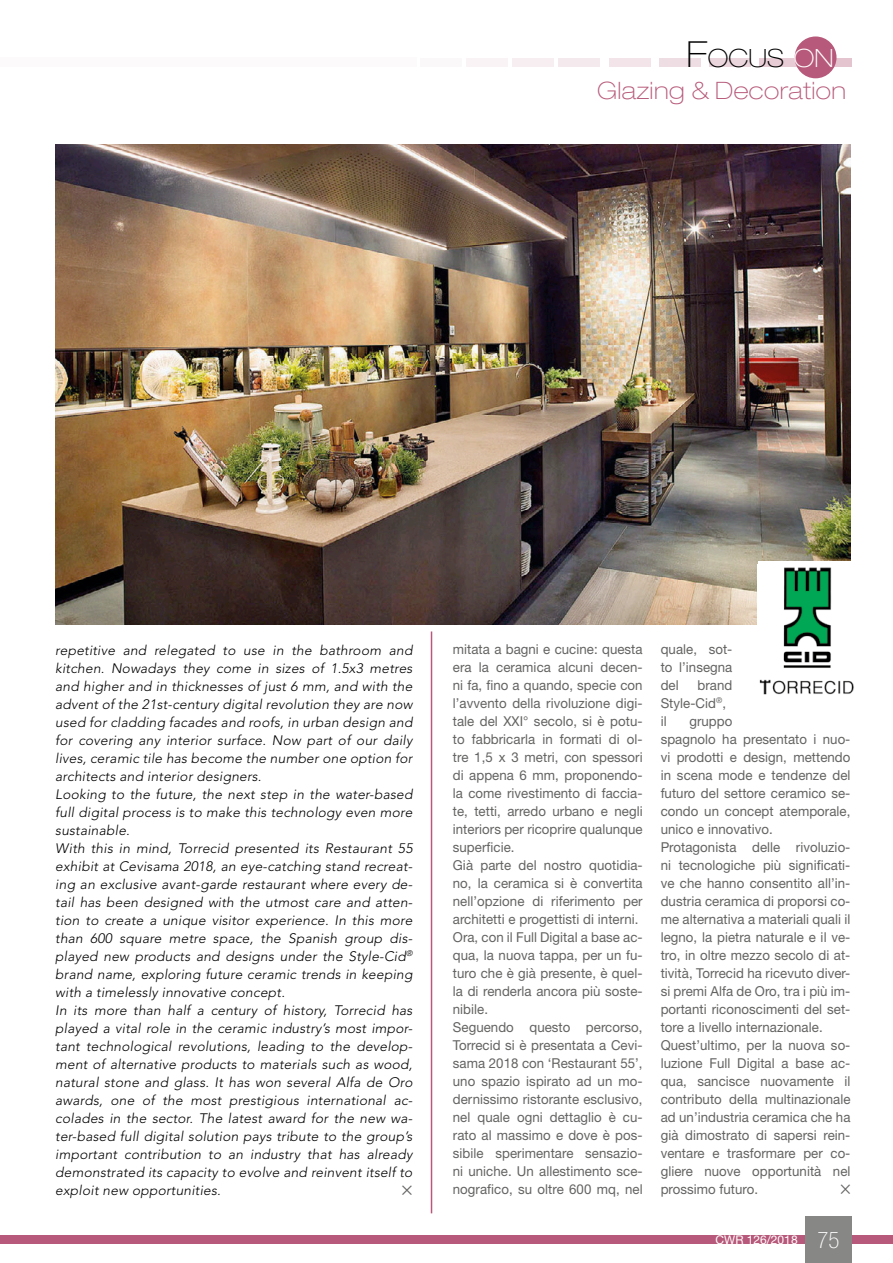
<style>
.page{position:relative;width:893px;height:1263px;background:#fff}
.page>*{position:absolute;margin:0;border:0;box-sizing:border-box;transform-origin:0 0}
.t1{font:100 expanded 25.2px "Helvetica Neue LT Std";color:#000}
.t2{font:100 expanded 24px "Helvetica Neue LT Std";letter-spacing:.02em;color:#b7597a}
.t3{font:100 condensed 22.95px "Helvetica Neue LT Std";color:#fff}
.testo_ITA{font:13.65px/18px "Helvetica Neue LT Std";letter-spacing:.005em;color:#636362;text-align:justify}
.testo_ENG{font:italic 300 13.65px/18px "Avenir LT Std";letter-spacing:.015em;color:#000;text-align:justify}
.t4{font:12px "Helvetica Neue LT Std";color:#fff}
.s1{font-size:36px}
.s2{color:#fff}
</style>
<div class="page">
<div style="left:0;top:1235px;width:893px;height:9px;background:#b7597a"></div>
<div style="left:810px;top:59px;width:41px;height:8px;background:#e4c4cf"></div>
<div style="left:759px;top:59px;width:42px;height:8px;background:#e7ccd5"></div>
<div style="left:709px;top:59px;width:42px;height:8px;background:#ebd5dc"></div>
<div style="left:659px;top:59px;width:42px;height:8px;background:#efdde4"></div>
<div style="left:609px;top:59px;width:41px;height:8px;background:#f2e4e9"></div>
<div style="left:558px;top:59px;width:42px;height:8px;background:#f4e9ed"></div>
<div style="left:512px;top:59px;width:42px;height:8px;background:#f7eef1"></div>
<div style="left:466px;top:59px;width:42px;height:8px;background:#f9f3f5"></div>
<div style="left:420px;top:59px;width:42px;height:8px;background:#fbf8f9"></div>
<div style="left:0;top:57px;width:416px;height:10px;background:#fcfafb"></div>
<div style="left:795px;top:36px;width:41px;height:42px;background:#b7597a;border-radius:50%"></div>
<img style="left:55px;top:144px;width:795px;height:480px">
<hr style="left:431px;top:631px;width:1px;height:582px;background:#b7597a">
<div style="left:805px;top:1216px;width:47px;height:47px;background:#878786"></div>
<div style="left:758px;top:561px;width:98px;height:141px;background:#fff"></div>
<img style="left:759px;top:567px;width:95px;height:128px">
<p class="t1" style="left:686px;top:43px;width:149px"><span class="s1">F</span>OCUS <span class="s2">ON</span></p>
<p class="t2" style="left:597px;top:76px;width:251px">Glazing &amp; Decoration</p>
<p class="testo_ENG" style="left:55px;top:641px;width:359px">repetitive and relegated to use in the bathroom and kitchen. Nowadays they come in sizes of 1.5x3 metres and higher and in thicknesses of just 6 mm, and with the advent of the 21st-century digital revolution they are now used for cladding facades and roofs, in urban design and for covering any interior surface. Now part of our daily lives, ceramic tile has become the number one option for architects and interior designers.</p>
<p class="testo_ENG" style="left:55px;top:785px;width:359px">Looking to the future, the next step in the water-based full digital process is to make this technology even more sustainable.</p>
<p class="testo_ENG" style="left:55px;top:839px;width:359px">With this in mind, Torrecid presented its Restaurant 55 exhibit at Cevisama 2018, an eye-catching stand recreat&shy;ing an exclusive avant-garde restaurant where every de&shy;tail has been designed with the utmost care and atten&shy;tion to create a unique visitor experience. In this more than 600 square metre space, the Spanish group dis&shy;played new products and designs under the Style-Cid<sup>® </sup>brand name, exploring future ceramic trends in keeping with a timelessly innovative concept.</p>
<p class="testo_ENG" style="left:55px;top:1001px;width:359px">In its more than half a century of history, Torrecid has played a vital role in the ceramic industry’s most impor&shy;tant technological revolutions, leading to the develop&shy;ment of alternative products to materials such as wood, natural stone and glass. It has won several Alfa de Oro awards, one of the most prestigious international ac&shy;colades in the sector. The latest award for the new wa&shy;ter-based full digital solution pays tribute to the group’s important contribution to an industry that has already demonstrated its capacity to evolve and reinvent itself to exploit new opportunities.</p>
<p class="testo_ITA" style="left:453px;top:640px;width:191px">mitata a bagni e cucine: questa era la ceramica alcuni decen&shy;ni fa, fino a quando, specie con l’avvento della rivoluzione digi&shy;tale del XXI° secolo, si è potu&shy;to fabbricarla in formati di ol&shy;tre 1,5 x 3 metri, con spessori di appena 6 mm, proponendo&shy;la come rivestimento di faccia&shy;te, tetti, arredo urbano e negli interiors per ricoprire qualunque superficie.</p>
<p class="testo_ITA" style="left:453px;top:856px;width:191px">Già parte del nostro quotidia&shy;no, la ceramica si è convertita nell’opzione di riferimento per architetti e progettisti di interni.</p>
<p class="testo_ITA" style="left:453px;top:928px;width:191px">Ora, con il Full Digital a base ac&shy;qua, la nuova tappa, per un fu&shy;turo che è già presente, è quel&shy;la di renderla ancora più soste&shy;nibile.</p>
<p class="testo_ITA" style="left:453px;top:1018px;width:191px">Seguendo questo percorso, Torrecid si è presentata a Cevi&shy;sama 2018 con ‘Restaurant 55’, uno spazio ispirato ad un mo&shy;dernissimo ristorante esclusivo, nel quale ogni dettaglio è cu&shy;rato al massimo e dove è pos&shy;sibile sperimentare sensazio&shy;ni uniche. Un allestimento sce&shy;nografico, su oltre 600 mq, nel</p>
<p class="testo_ITA" style="left:661px;top:640px;width:73px">quale, sot&shy;to l’insegna del</p>
<p class="testo_ITA" style="left:661px;top:676px;width:73px;text-align:left;text-indent:37px">brand<br>Style-Cid<sup>®</sup>, il</p>
<p class="testo_ITA" style="left:661px;top:712px;width:191px;text-align:left;text-indent:29px">gruppo<br>spagnolo ha presentato i nuo&shy;vi prodotti e design, mettendo in scena mode e tendenze del futuro del settore ceramico se&shy;condo un concept atemporale, unico e innovativo.</p>
<p class="testo_ITA" style="left:661px;top:838px;width:191px">Protagonista delle rivoluzio&shy;ni tecnologiche più significati&shy;ve che hanno consentito all’in&shy;dustria ceramica di proporsi co&shy;me alternativa a materiali quali il legno, la pietra naturale e il ve&shy;tro, in oltre mezzo secolo di at&shy;tività, Torrecid ha ricevuto diver&shy;si premi Alfa de Oro, tra i più im&shy;portanti riconoscimenti del set&shy;tore a livello internazionale.</p>
<p class="testo_ITA" style="left:661px;top:1036px;width:191px">Quest’ultimo, per la nuova so&shy;luzione Full Digital a base ac&shy;qua, sancisce nuovamente il contributo della multinazionale ad un’industria ceramica che ha già dimostrato di sapersi rein&shy;ventare e trasformare per co&shy;gliere nuove opportunità nel prossimo futuro.</p>
<p class="t4" style="left:716px;top:1232px;width:84px">CWR 126/2018</p>
<p class="t3" style="left:817px;top:1227px;width:24px">75</p>
</div>
